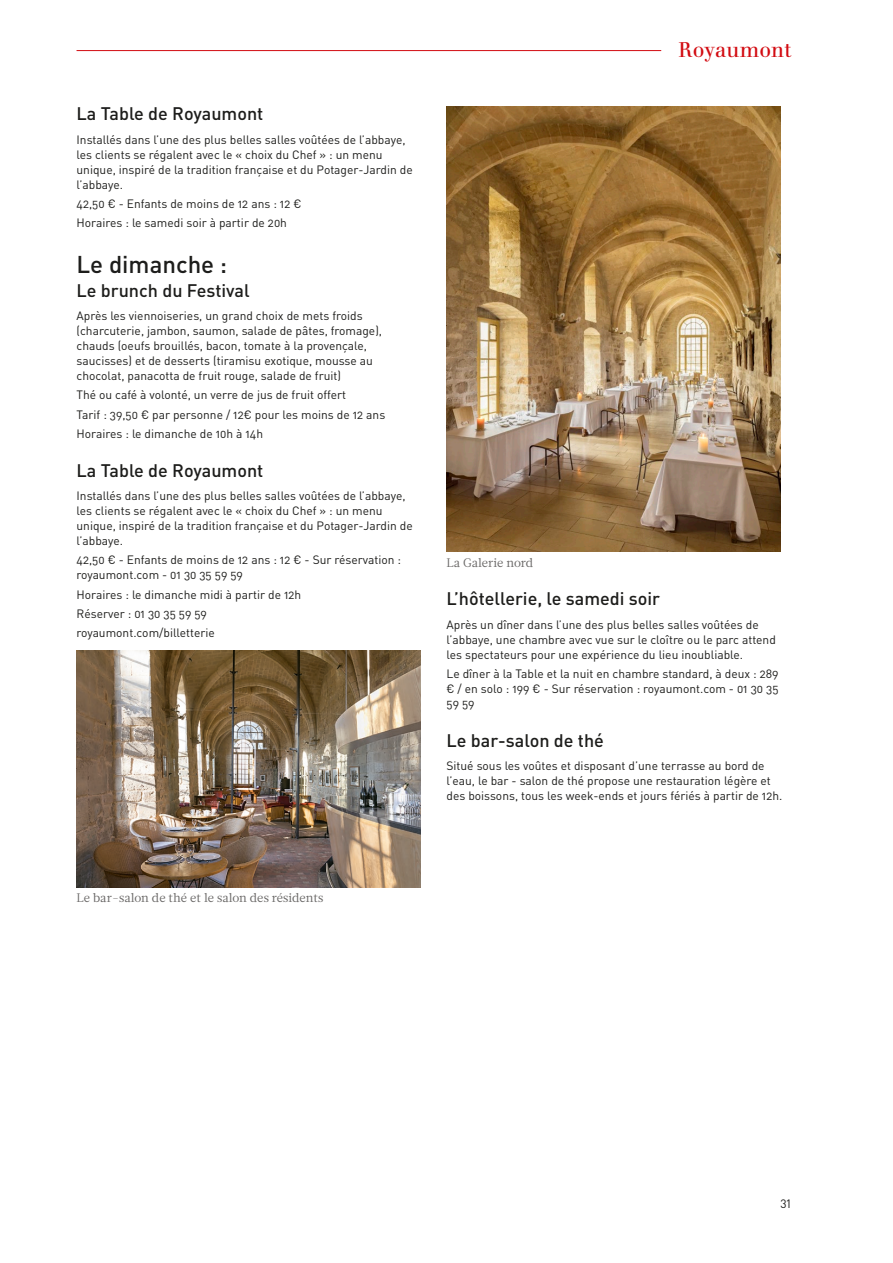
<style>
.page{position:relative;width:893px;height:1263px;background:#fff}
.page>*{position:absolute;margin:0;border:0;box-sizing:border-box;transform-origin:0 0}
._2__Titre_Spectacle_Moyen{font:500 24px "DIN Pro";color:#1d1d1b}
._0__Titre_courant{font:21px "Walbaum";color:#d20b11}
._2__Titre_Spectacle_Petit{font:500 18px "DIN Pro";color:#1d1d1b}
.Photo_Légende{font:12.3px "Glosa";letter-spacing:-.005em;color:#676564}
._2__Distrib_Sans_espace{font:12px/15px "DIN Pro";color:#1d1d1b}
._2__Distrib{font:12px/15px "DIN Pro";color:#1d1d1b}
</style>
<div class="page">
<hr style="left:77px;top:50px;width:584px;height:1px;background:#d20b11">
<img style="left:77px;top:651px;width:344px;height:236px">
<img style="left:446px;top:106px;width:335px;height:446px">
<p class="_2__Titre_Spectacle_Petit" style="left:77px;top:101px;width:188px">La Table de Royaumont</p>
<p class="_2__Distrib_Sans_espace" style="left:77px;top:131px;width:338px">Installés dans l’une des plus belles salles voûtées de l’abbaye, les clients se régalent avec le « choix du Chef » : un menu unique, inspiré de la tradition française et du Potager-Jardin de l’abbaye.</p>
<p class="_2__Distrib" style="left:77px;top:195px;width:227px">42,50 € - Enfants de moins de 12 ans : 12 €</p>
<p class="_2__Distrib" style="left:77px;top:215px;width:212px">Horaires : le samedi soir à partir de 20h</p>
<p class="_2__Titre_Spectacle_Moyen" style="left:77px;top:248px;width:152px">Le dimanche :</p>
<p class="_2__Titre_Spectacle_Petit" style="left:77px;top:278px;width:175px">Le brunch du Festival</p>
<p class="_2__Distrib_Sans_espace" style="left:77px;top:308px;width:307px">Après les viennoiseries, un grand choix de mets froids (charcuterie, jambon, saumon, salade de pâtes, fromage), chauds (oeufs brouillés, bacon, tomate à la provençale, saucisses) et de desserts (tiramisu exotique, mousse au chocolat, panacotta de fruit rouge, salade de fruit)</p>
<p class="_2__Distrib" style="left:77px;top:387px;width:271px">Thé ou café à volonté, un verre de jus de fruit offert</p>
<p class="_2__Distrib" style="left:77px;top:406px;width:310px">Tarif : 39,50 € par personne / 12€ pour les moins de 12 ans</p>
<p class="_2__Distrib" style="left:77px;top:426px;width:188px">Horaires : le dimanche de 10h à 14h</p>
<p class="_2__Titre_Spectacle_Petit" style="left:77px;top:458px;width:188px">La Table de Royaumont</p>
<p class="_2__Distrib_Sans_espace" style="left:77px;top:488px;width:338px">Installés dans l’une des plus belles salles voûtées de l’abbaye, les clients se régalent avec le « choix du Chef » : un menu unique, inspiré de la tradition française et du Potager-Jardin de l’abbaye.</p>
<p class="_2__Distrib" style="left:77px;top:552px;width:326px">42,50 € - Enfants de moins de 12 ans : 12 € - Sur réservation : royaumont.com - 01 30 35 59 59</p>
<p class="_2__Distrib" style="left:77px;top:586px;width:226px">Horaires : le dimanche midi à partir de 12h</p>
<p class="_2__Distrib" style="left:77px;top:606px;width:132px">Réserver : 01 30 35 59 59</p>
<p class="_2__Distrib" style="left:77px;top:625px;width:140px">royaumont.com/billetterie</p>
<p class="_0__Titre_courant" style="left:678px;top:38px;width:114px">Royaumont</p>
<p class="Photo_Légende" style="left:446px;top:554px;width:88px">La Galerie nord</p>
<p class="_2__Titre_Spectacle_Petit" style="left:446px;top:587px;width:215px">L’hôtellerie, le samedi soir</p>
<p class="_2__Distrib_Sans_espace" style="left:446px;top:616px;width:331px">Après un dîner dans l’une des plus belles salles voûtées de l’abbaye, une chambre avec vue sur le cloître ou le parc attend les spectateurs pour une expérience du lieu inoubliable.</p>
<p class="_2__Distrib" style="left:446px;top:666px;width:334px;text-align:justify">Le dîner à la Table et la nuit en chambre standard, à deux : 289 € / en solo : 199 € - Sur réservation : royaumont.com - 01 30 35<br>59 59</p>
<p class="_2__Titre_Spectacle_Petit" style="left:446px;top:728px;width:159px">Le bar-salon de thé</p>
<p class="_2__Distrib_Sans_espace" style="left:446px;top:758px;width:337px">Situé sous les voûtes et disposant d’une terrasse au bord de l’eau, le bar - salon de thé propose une restauration légère et des boissons, tous les week-ends et jours fériés à partir de 12h.</p>
<p class="Photo_Légende" style="left:77px;top:890px;width:248px">Le bar-salon de thé et le salon des résidents</p>
<p class="_2__Distrib_Sans_espace" style="left:780px;top:1195px;width:12px">31</p>
</div>
